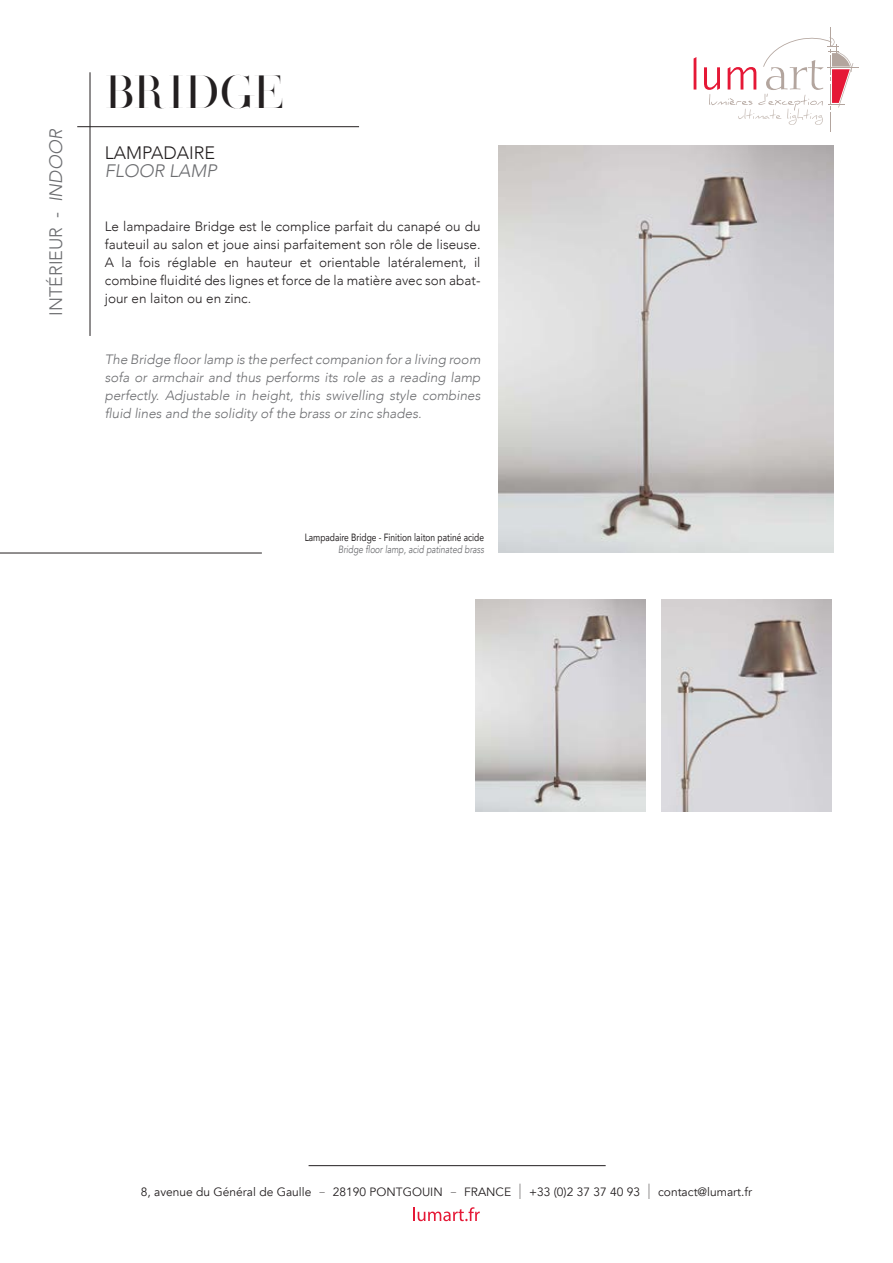
<style>
.page{position:relative;width:893px;height:1263px;background:#fff}
.page>*{position:absolute;margin:0;border:0;box-sizing:border-box;transform-origin:0 0}
.t1{font:46.5px "Henri Didot";letter-spacing:.035em;color:#231f20}
.t2{font:300 18px "Avenir";color:#6c6d70}
.t3{font:300 18px "Avenir";color:#231f20}
.t4{font:italic 300 18px "Avenir";color:#6c6d70}
.t5{font:300 13.5px/18px "Avenir";color:#231f20;text-align:justify}
.t6{font:italic 300 13.5px/18px "Avenir";color:#6c6d70;text-align:justify}
.t7{font:12px "Avenir";color:#231f20}
.t8{font:10.5px "Avenir";color:#231f20;scale:.8 1}
.t9{font:italic 10.5px "Avenir";color:#6c6d70;scale:.8 1}
.s1{font-style:italic}
.s2{font-family:"Gotham";font-weight:100;font-size:21px}
</style>
<div class="page">
<hr style="left:77px;top:126px;width:282px;height:1px;background:#231f20">
<hr style="left:309px;top:1165px;width:297px;height:1px;background:#231f20">
<hr style="left:90px;top:72px;width:1px;height:264px;background:#231f20">
<hr style="left:827px;top:68px;width:31px;height:1px;background:#b3a59e">
<svg style="left:694px;top:57px;width:2px;height:33px"></svg>
<svg style="left:704px;top:27px;width:149px;height:105px"></svg>
<svg style="left:413px;top:1207px;width:67px;height:14px"></svg>
<img style="left:661px;top:600px;width:170px;height:212px">
<img style="left:476px;top:600px;width:170px;height:212px">
<img style="left:499px;top:145px;width:334px;height:408px">
<hr style="left:0;top:553px;width:262px;height:1px;background:#231f20">
<p class="t2" style="left:45px;top:316px;width:188px;rotate:-90deg">INTÉRIEUR - <span class="s1">INDOOR</span></p>
<p class="t1" style="left:105px;top:62px;width:180px">BRIDGE</p>
<p class="t3" style="left:105px;top:142px;width:112px">LAMPADAIRE</p>
<p class="t4" style="left:105px;top:160px;width:114px">FLOOR LAMP</p>
<p class="t5" style="left:105px;top:218px;width:377px">Le lampadaire Bridge est le complice parfait du canapé ou du fauteuil au salon et joue ainsi parfaitement son rôle de liseuse.<br>A la fois réglable en hauteur et orientable latéralement, il combine fluidité des lignes et force de la matière avec son abat&shy;jour en laiton ou en zinc.</p>
<p class="t6" style="left:105px;top:350px;width:377px">The Bridge floor lamp is the perfect companion for a living room sofa or armchair and thus performs its role as a reading lamp perfectly. Adjustable in height, this swivelling style combines fluid lines and the solidity of the brass or zinc shades.</p>
<p class="t8" style="left:305px;top:529px;width:226px">Lampadaire Bridge - Finition laiton patiné acide</p>
<p class="t9" style="left:338px;top:543px;width:184px">Bridge floor lamp, acid patinated brass</p>
<p class="t7" style="left:141px;top:1185px;width:613px">8, avenue du Général de Gaulle <span class="s2">-</span> 28190 PONTGOUIN <span class="s2">-</span> FRANCE <span class="s2">l</span> +33 (0)2 37 37 40 93 <span class="s2">l</span> contact@lumart.fr</p>
</div>
